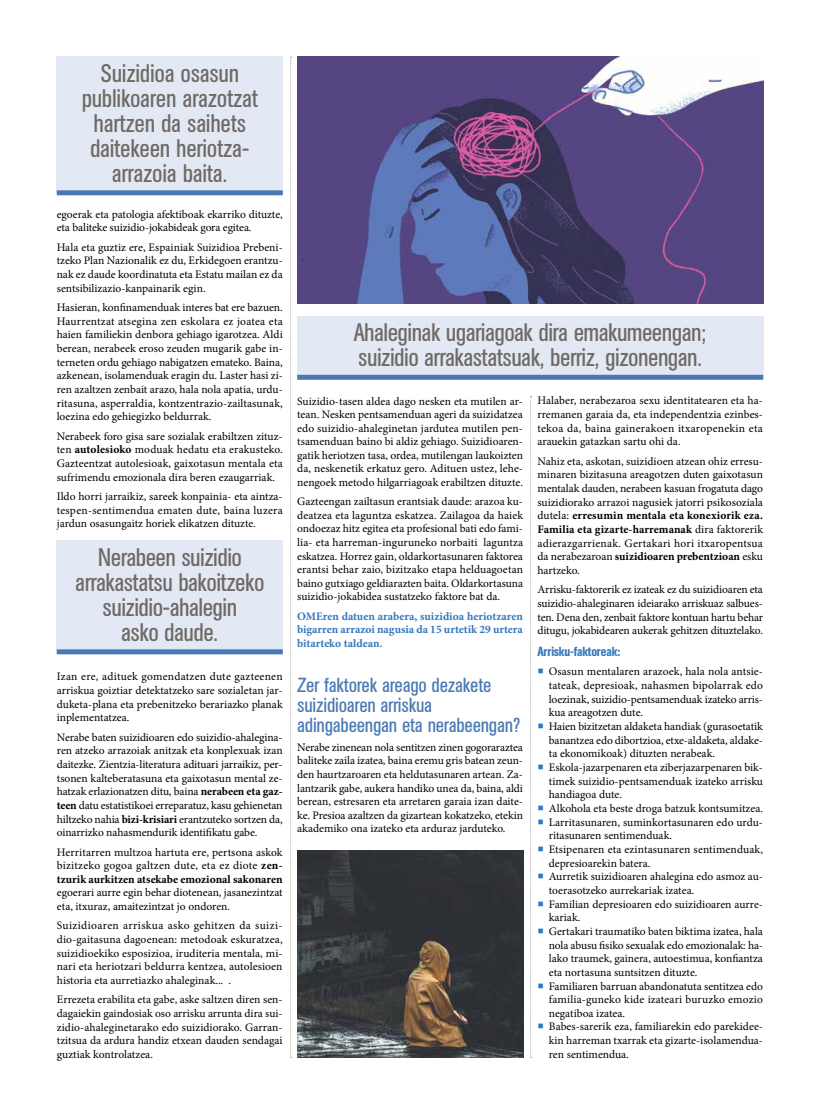
<style>
.page{position:relative;width:820px;height:1106px;background:#fff}
.page>*{position:absolute;margin:0;border:0;box-sizing:border-box;transform-origin:0 0}
.t1{font:condensed 25px/25px "AK12";letter-spacing:-.01em;color:#6f6a66;text-align:center}
.t2{font:condensed 20px/20.1px "AK12";color:#4979b3}
.t3{font:500 condensed 13px "AK12";color:#3477bc}
.t4{font:11.5px/13.7px "Minion Pro";color:#000;text-align:justify}
.t5{font:700 11.5px/13.6px "Minion Pro";color:#3477bc;text-align:justify}
.s1{font-weight:700}
.s2{font-weight:600;font-size:16px;color:#3477bc}
</style>
<div class="page">
<div style="left:57px;top:57px;width:226px;height:136px;background:#e3e9f4"></div>
<div style="left:57px;top:190px;width:226px;height:5px;background:#4979b3"></div>
<div style="left:57px;top:541px;width:226px;height:111px;background:#e3e9f4"></div>
<div style="left:57px;top:649px;width:226px;height:5px;background:#4979b3"></div>
<div style="left:297px;top:316px;width:466px;height:61px;background:#e3e9f4"></div>
<div style="left:297px;top:375px;width:466px;height:5px;background:#4979b3"></div>
<svg style="left:530px;top:396px;width:1px;height:661px"></svg>
<svg style="left:290px;top:57px;width:1px;height:1000px"></svg>
<img style="left:297px;top:57px;width:466px;height:247px">
<img style="left:297px;top:850px;width:226px;height:207px">
<h1 class="t1" style="left:82px;top:60px;width:177px">Suizidioa osasun publikoaren arazotzat hartzen da saihets daitekeen heriotza&shy;arrazoia baita.</h1>
<p class="t4" style="left:57px;top:207px;width:227px">egoerak eta patologia afektiboak ekarriko dituzte, eta baliteke suizidio-jokabideak gora egitea.</p>
<p class="t4" style="left:57px;top:240px;width:227px">Hala eta guztiz ere, Espainiak Suizidioa Prebeni&shy;tzeko Plan Nazionalik ez du, Erkidegoen erantzu&shy;nak ez daude koordinatuta eta Estatu mailan ez da sentsibilizazio-kanpainarik egin.</p>
<p class="t4" style="left:57px;top:300px;width:227px">Hasieran, konfinamenduak interes bat ere bazuen.<br>Haurrentzat atsegina zen eskolara ez joatea eta haien familiekin denbora gehiago igarotzea. Aldi berean, nerabeek eroso zeuden mugarik gabe in&shy;terneten ordu gehiago nabigatzen emateko. Baina, azkenean, isolamenduak eragin du. Laster hasi zi&shy;ren azaltzen zenbait arazo, hala nola apatia, urdu&shy;ritasuna, asperraldia, kontzentrazio-zailtasunak, loezina edo gehiegizko beldurrak.</p>
<p class="t4" style="left:57px;top:429px;width:227px">Nerabeek foro gisa sare sozialak erabiltzen zituz&shy;ten <span class="s1">autolesioko</span> moduak hedatu eta erakusteko.<br>Gazteentzat autolesioak, gaixotasun mentala eta sufrimendu emozionala dira beren ezaugarriak.</p>
<p class="t4" style="left:57px;top:489px;width:227px">Ildo horri jarraikiz, sareek konpainia- eta aintza&shy;tespen-sentimendua ematen dute, baina luzera jardun osasungaitz horiek elikatzen dituzte.</p>
<h1 class="t1" style="left:75px;top:544px;width:190px">Nerabeen suizidio arrakastatsu bakoitzeko suizidio-ahalegin<br>asko daude.</h1>
<p class="t4" style="left:57px;top:670px;width:227px">Izan ere, adituek gomendatzen dute gazteenen arriskua goiztiar detektatzeko sare sozialetan jar&shy;duketa-plana eta prebenitzeko berariazko planak inplementatzea.</p>
<p class="t4" style="left:57px;top:730px;width:227px">Nerabe baten suizidioaren edo suizidio-ahalegina&shy;ren atzeko arrazoiak anitzak eta konplexuak izan daitezke. Zientzia-literatura adituari jarraikiz, per&shy;tsonen kalteberatasuna eta gaixotasun mental ze&shy;hatzak erlazionatzen ditu, baina <span class="s1">nerabeen eta gaz&shy;teen</span> datu estatistikoei erreparatuz, kasu gehienetan hiltzeko nahia <span class="s1">bizi-krisiari</span> erantzuteko sortzen da, oinarrizko nahasmendurik identifikatu gabe.</p>
<p class="t4" style="left:57px;top:845px;width:227px">Herritarren multzoa hartuta ere, pertsona askok bizitzeko gogoa galtzen dute, eta ez diote <span class="s1">zen&shy;tzurik aurkitzen atsekabe emozional sakonaren</span></p>
<p class="t4" style="left:57px;top:886px;width:227px">egoerari aurre egin behar diotenean, jasanezintzat eta, itxuraz, amaitezintzat jo ondoren.</p>
<p class="t4" style="left:57px;top:919px;width:227px">Suizidioaren arriskua asko gehitzen da suizi&shy;dio-gaitasuna dagoenean: metodoak eskuratzea, suizidioekiko esposizioa, iruditeria mentala, mi&shy;nari eta heriotzari beldurra kentzea, autolesioen historia eta aurretiazko ahaleginak... .</p>
<p class="t4" style="left:57px;top:992px;width:227px">Errezeta erabilita eta gabe, aske saltzen diren sen&shy;dagaiekin gaindosiak oso arrisku arrunta dira sui&shy;zidio-ahaleginetarako edo suizidiorako. Garran&shy;tzitsua da ardura handiz etxean dauden sendagai guztiak kontrolatzea.</p>
<h1 class="t1" style="left:354px;top:320px;width:354px;text-align:left">Ahaleginak ugariagoak dira emakumeengan; suizidio arrakastatsuak, berriz, gizonengan.</h1>
<p class="t4" style="left:297px;top:394px;width:227px">Suizidio-tasen aldea dago nesken eta mutilen ar&shy;tean. Nesken pentsamenduan ageri da suizidatzea edo suizidio-ahaleginetan jardutea mutilen pen&shy;tsamenduan baino bi aldiz gehiago. Suizidioaren&shy;gatik heriotzen tasa, ordea, mutilengan laukoizten da, neskenetik erkatuz gero. Adituen ustez, lehe&shy;nengoek metodo hilgarriagoak erabiltzen dituzte.</p>
<p class="t4" style="left:297px;top:495px;width:227px">Gazteengan zailtasun erantsiak daude: arazoa ku&shy;deatzea eta laguntza eskatzea. Zailagoa da haiek ondoezaz hitz egitea eta profesional bati edo fami&shy;lia- eta harreman-inguruneko norbaiti laguntza eskatzea. Horrez gain, oldarkortasunaren faktorea erantsi behar zaio, bizitzako etapa helduagoetan baino gutxiago geldiarazten baita. Oldarkortasuna suizidio-jokabidea sustatzeko faktore bat da.</p>
<p class="t5" style="left:297px;top:609px;width:227px">OMEren datuen arabera, suizidioa heriotzaren bigarren arrazoi nagusia da 15 urtetik 29 urtera bitarteko taldean.</p>
<h2 class="t2" style="left:297px;top:674px;width:224px">Zer faktorek areago dezakete suizidioaren arriskua adingabeengan eta nerabeengan?</h2>
<p class="t4" style="left:297px;top:740px;width:227px">Nerabe zinenean nola sentitzen zinen gogoraraztea baliteke zaila izatea, baina eremu gris batean zeun&shy;den haurtzaroaren eta heldutasunaren artean. Za&shy;lantzarik gabe, aukera handiko unea da, baina, aldi berean, estresaren eta arretaren garaia izan daite&shy;ke. Presioa azaltzen da gizartean kokatzeko, etekin akademiko ona izateko eta arduraz jarduteko.</p>
<p class="t4" style="left:537px;top:394px;width:227px">Halaber, nerabezaroa sexu identitatearen eta ha&shy;rremanen garaia da, eta independentzia ezinbes&shy;tekoa da, baina gainerakoen itxaropenekin eta arauekin gatazkan sartu ohi da.</p>
<p class="t4" style="left:537px;top:454px;width:227px">Nahiz eta, askotan, suizidioen atzean ohiz erresu&shy;minaren bizitasuna areagotzen duten gaixotasun mentalak dauden, nerabeen kasuan frogatuta dago suizidiorako arrazoi nagusiek jatorri psikosoziala dutela: <span class="s1">erresumin mentala eta konexiorik eza.<br>Familia eta gizarte-harremanak</span> dira faktorerik adierazgarrienak. Gertakari hori itxaropentsua da nerabezaroan <span class="s1">suizidioaren prebentzioan</span> esku hartzeko.</p>
<p class="t4" style="left:537px;top:583px;width:227px">Arrisku-faktorerik ez izateak ez du suizidioaren eta suizidio-ahaleginaren ideiarako arriskuaz salbues&shy;ten. Dena den, zenbait faktore kontuan hartu behar ditugu, jokabidearen aukerak gehitzen dituztelako.</p>
<p class="t3" style="left:537px;top:644px;width:84px">Arrisku-faktoreak:</p>
<p class="t4" style="left:548px;top:665px;width:216px;text-indent:-11px"><span class="s2">■</span> Osasun mentalaren arazoek, hala nola antsie&shy;tateak, depresioak, nahasmen bipolarrak edo loezinak, suizidio-pentsamenduak izateko arris&shy;kua areagotzen dute.</p>
<p class="t4" style="left:548px;top:719px;width:215px;text-indent:-11px"><span class="s2">■</span> Haien bizitzetan aldaketa handiak (gurasoetatik banantzea edo dibortzioa, etxe-aldaketa, aldake&shy;ta ekonomikoak) dituzten nerabeak.</p>
<p class="t4" style="left:548px;top:760px;width:216px;text-indent:-11px"><span class="s2">■</span> Eskola-jazarpenaren eta ziberjazarpenaren bik&shy;timek suizidio-pentsamenduak izateko arrisku handiagoa dute.</p>
<p class="t4" style="left:537px;top:801px;width:227px"><span class="s2">■</span> Alkohola eta beste droga batzuk kontsumitzea.</p>
<p class="t4" style="left:548px;top:815px;width:215px;text-indent:-11px"><span class="s2">■</span> Larritasunaren, suminkortasunaren edo urdu&shy;ritasunaren sentimenduak.</p>
<p class="t4" style="left:548px;top:842px;width:216px;text-indent:-11px"><span class="s2">■</span> Etsipenaren eta ezintasunaren sentimenduak, depresioarekin batera.</p>
<p class="t4" style="left:548px;top:869px;width:216px;text-indent:-11px"><span class="s2">■</span> Aurretik suizidioaren ahalegina edo asmoz au&shy;toerasotzeko aurrekariak izatea.</p>
<p class="t4" style="left:548px;top:897px;width:216px;text-indent:-11px"><span class="s2">■</span> Familian depresioaren edo suizidioaren aurre&shy;kariak.</p>
<p class="t4" style="left:548px;top:924px;width:216px;text-indent:-11px"><span class="s2">■</span> Gertakari traumatiko baten biktima izatea, hala nola abusu fisiko sexualak edo emozionalak: ha&shy;lako traumek, gainera, autoestimua, konfiantza eta nortasuna suntsitzen dituzte.</p>
<p class="t4" style="left:548px;top:979px;width:215px;text-indent:-11px"><span class="s2">■</span> Familiaren barruan abandonatuta sentitzea edo familia-guneko kide izateari buruzko emozio negatiboa izatea.</p>
<p class="t4" style="left:548px;top:1020px;width:216px;text-indent:-11px"><span class="s2">■</span> Babes-sarerik eza, familiarekin edo parekidee&shy;kin harreman txarrak eta gizarte-isolamendua&shy;ren sentimendua.</p>
</div>
